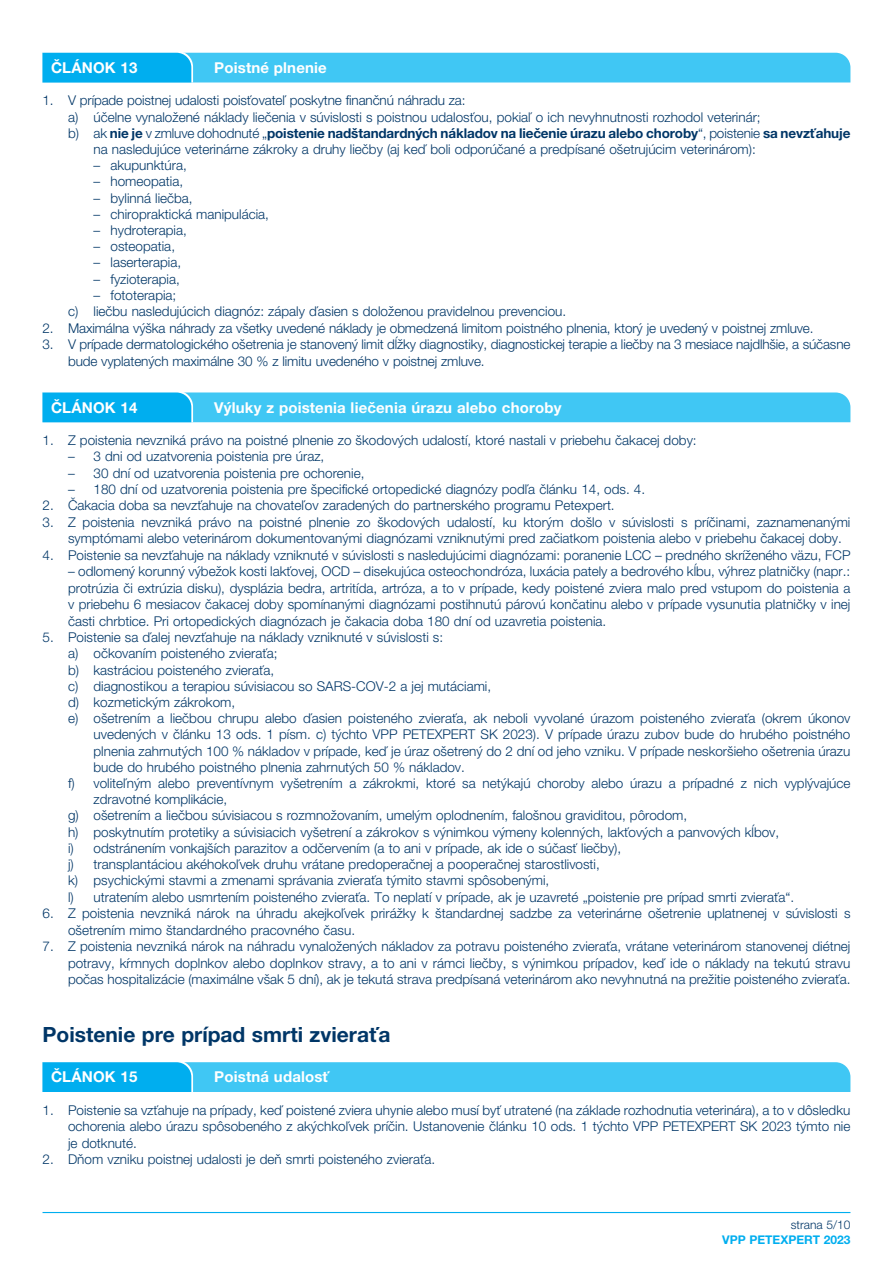
<style>
.page{position:relative;width:893px;height:1263px;background:#fff}
.page>*{position:absolute;margin:0;border:0;box-sizing:border-box;transform-origin:0 0}
.ČÁST{font:700 21px "Helvetica Neue LT Pro";color:#003667}
.ČLÁNEK{font:700 15px "Helvetica Neue LT Pro";letter-spacing:.01em;color:#fff}
.Text__1__2__3___1{font:300 13.5px/16.5px "Helvetica Neue LT Pro";color:#003667}
.Text__a__b__c____2{font:300 13.5px/16.2px "Helvetica Neue LT Pro";color:#003667}
.Text__i__ii__iii{font:300 13.5px "Helvetica Neue LT Pro";color:#003667}
.t1{font:700 12px "Helvetica Neue LT Pro";color:#00aeef}
.t2{font:300 12px "Helvetica Neue LT Pro";color:#003667}
.s1{font-weight:700}
</style>
<div class="page">
<hr style="left:43px;top:1212px;width:807px;height:1px;background:#00aeef">
<svg style="left:43px;top:52px;width:807px;height:30px;background:#39c4f3"></svg>
<svg style="left:43px;top:392px;width:807px;height:30px;background:#38c3f3"></svg>
<svg style="left:43px;top:1062px;width:807px;height:30px;background:#36c3f3"></svg>
<p class="ČLÁNEK" style="left:51px;top:58px;width:88px">ČLÁNOK 13</p>
<p class="ČLÁNEK" style="left:214px;top:58px;width:114px">Poistné plnenie</p>
<p class="Text__1__2__3___1" style="left:43px;top:92px;width:425px">1. V prípade poistnej udalosti poisťovateľ poskytne finančnú náhradu za:</p>
<p class="Text__a__b__c____2" style="left:68px;top:108px;width:694px">a) účelne vynaložené náklady liečenia v súvislosti s poistnou udalosťou, pokiaľ o ich nevyhnutnosti rozhodol veterinár;</p>
<p class="Text__a__b__c____2" style="left:94px;top:125px;width:758px;text-indent:-26px">b) ak <span class="s1">nie je</span> v zmluve dohodnuté „<span class="s1">poistenie nadštandardných nákladov na liečenie úrazu alebo choroby</span>“, poistenie <span class="s1">sa nevzťahuje </span>na nasledujúce veterinárne zákroky a druhy liečby (aj keď boli odporúčané a predpísané ošetrujúcim veterinárom):</p>
<p class="Text__i__ii__iii" style="left:94px;top:157px;width:95px">– akupunktúra,</p>
<p class="Text__i__ii__iii" style="left:94px;top:173px;width:91px">– homeopatia,</p>
<p class="Text__i__ii__iii" style="left:94px;top:190px;width:101px">– bylinná liečba,</p>
<p class="Text__i__ii__iii" style="left:94px;top:206px;width:177px">– chiropraktická manipulácia,</p>
<p class="Text__i__ii__iii" style="left:94px;top:222px;width:95px">– hydroterapia,</p>
<p class="Text__i__ii__iii" style="left:94px;top:238px;width:83px">– osteopatia,</p>
<p class="Text__i__ii__iii" style="left:94px;top:254px;width:89px">– laserterapia,</p>
<p class="Text__i__ii__iii" style="left:94px;top:271px;width:88px">– fyzioterapia,</p>
<p class="Text__i__ii__iii" style="left:94px;top:287px;width:84px">– fototerapia;</p>
<p class="Text__a__b__c____2" style="left:68px;top:303px;width:497px">c) liečbu nasledujúcich diagnóz: zápaly ďasien s doloženou pravidelnou prevenciou.</p>
<p class="Text__1__2__3___1" style="left:43px;top:319px;width:770px">2. Maximálna výška náhrady za všetky uvedené náklady je obmedzená limitom poistného plnenia, ktorý je uvedený v poistnej zmluve.</p>
<p class="Text__1__2__3___1" style="left:68px;top:336px;width:784px;text-indent:-26px">3. V prípade dermatologického ošetrenia je stanovený limit dĺžky diagnostiky, diagnostickej terapie a liečby na 3 mesiace najdlhšie, a súčasne bude vyplatených maximálne 30 % z limitu uvedeného v poistnej zmluve.</p>
<p class="ČLÁNEK" style="left:51px;top:398px;width:88px">ČLÁNOK 14</p>
<p class="ČLÁNEK" style="left:214px;top:398px;width:349px">Výluky z poistenia liečenia úrazu alebo choroby</p>
<p class="Text__1__2__3___1" style="left:43px;top:432px;width:656px">1. Z poistenia nevzniká právo na poistné plnenie zo škodových udalostí, ktoré nastali v priebehu čakacej doby:</p>
<p class="Text__a__b__c____2" style="left:68px;top:448px;width:258px">– 3 dni od uzatvorenia poistenia pre úraz,</p>
<p class="Text__a__b__c____2" style="left:68px;top:464px;width:298px">– 30 dní od uzatvorenia poistenia pre ochorenie,</p>
<p class="Text__a__b__c____2" style="left:68px;top:481px;width:576px">– 180 dní od uzatvorenia poistenia pre špecifické ortopedické diagnózy podľa článku 14, ods. 4.</p>
<p class="Text__1__2__3___1" style="left:43px;top:497px;width:571px">2. Čakacia doba sa nevzťahuje na chovateľov zaradených do partnerského programu Petexpert.</p>
<p class="Text__1__2__3___1" style="left:68px;top:513px;width:784px;text-indent:-26px">3. Z poistenia nevzniká právo na poistné plnenie zo škodových udalostí, ku ktorým došlo v súvislosti s príčinami, zaznamenanými symptómami alebo veterinárom dokumentovanými diagnózami vzniknutými pred začiatkom poistenia alebo v priebehu čakacej doby.</p>
<p class="Text__1__2__3___1" style="left:43px;top:546px;width:809px">4. Poistenie sa nevzťahuje na náklady vzniknuté v súvislosti s nasledujúcimi diagnózami: poranenie LCC – predného skríženého väzu, FCP</p>
<p class="Text__1__2__3___1" style="left:68px;top:563px;width:784px;text-align:justify">– odlomený korunný výbežok kosti lakťovej, OCD – disekujúca osteochondróza, luxácia pately a bedrového kĺbu, výhrez platničky (napr. : protrúzia či extrúzia disku), dysplázia bedra, artritída, artróza, a to v prípade, kedy poistené zviera malo pred vstupom do poistenia a v priebehu 6 mesiacov čakacej doby spomínanými diagnózami postihnutú párovú končatinu alebo v prípade vysunutia platničky v inej časti chrbtice. Pri ortopedických diagnózach je čakacia doba 180 dní od uzavretia poistenia.</p>
<p class="Text__1__2__3___1" style="left:43px;top:629px;width:402px">5. Poistenie sa ďalej nevzťahuje na náklady vzniknuté v súvislosti s:</p>
<p class="Text__a__b__c____2" style="left:68px;top:645px;width:211px">a) očkovaním poisteného zvieraťa;</p>
<p class="Text__a__b__c____2" style="left:68px;top:661px;width:208px">b) kastráciou poisteného zvieraťa,</p>
<p class="Text__a__b__c____2" style="left:68px;top:678px;width:425px">c) diagnostikou a terapiou súvisiacou so SARS-COV-2 a jej mutáciami,</p>
<p class="Text__a__b__c____2" style="left:68px;top:694px;width:169px">d) kozmetickým zákrokom,</p>
<p class="Text__a__b__c____2" style="left:94px;top:710px;width:758px;text-align:justify;text-indent:-26px">e) ošetrením a liečbou chrupu alebo ďasien poisteného zvieraťa, ak neboli vyvolané úrazom poisteného zvieraťa (okrem úkonov uvedených v článku 13 ods. 1 písm. c) týchto VPP PETEXPERT SK 2023). V prípade úrazu zubov bude do hrubého poistného plnenia zahrnutých 100 % nákladov v prípade, keď je úraz ošetrený do 2 dní od jeho vzniku. V prípade neskoršieho ošetrenia úrazu bude do hrubého poistného plnenia zahrnutých 50 % nákladov.</p>
<p class="Text__a__b__c____2" style="left:94px;top:775px;width:758px;text-indent:-26px">f) voliteľným alebo preventívnym vyšetrením a zákrokmi, ktoré sa netýkajú choroby alebo úrazu a prípadné z nich vyplývajúce zdravotné komplikácie,</p>
<p class="Text__a__b__c____2" style="left:68px;top:807px;width:621px">g) ošetrením a liečbou súvisiacou s rozmnožovaním, umelým oplodnením, falošnou graviditou, pôrodom,</p>
<p class="Text__a__b__c____2" style="left:68px;top:823px;width:713px">h) poskytnutím protetiky a súvisiacich vyšetrení a zákrokov s výnimkou výmeny kolenných, lakťových a panvových kĺbov,</p>
<p class="Text__a__b__c____2" style="left:68px;top:840px;width:555px">i) odstránením vonkajších parazitov a odčervením (a to ani v prípade, ak ide o súčasť liečby),</p>
<p class="Text__a__b__c____2" style="left:68px;top:856px;width:533px">j) transplantáciou akéhokoľvek druhu vrátane predoperačnej a pooperačnej starostlivosti,</p>
<p class="Text__a__b__c____2" style="left:68px;top:872px;width:483px">k) psychickými stavmi a zmenami správania zvieraťa týmito stavmi spôsobenými,</p>
<p class="Text__a__b__c____2" style="left:68px;top:888px;width:725px">l) utratením alebo usmrtením poisteného zvieraťa. To neplatí v prípade, ak je uzavreté „poistenie pre prípad smrti zvieraťa“.</p>
<p class="Text__1__2__3___1" style="left:68px;top:905px;width:784px;text-indent:-26px">6. Z poistenia nevzniká nárok na úhradu akejkoľvek prirážky k štandardnej sadzbe za veterinárne ošetrenie uplatnenej v súvislosti s ošetrením mimo štandardného pracovného času.</p>
<p class="Text__1__2__3___1" style="left:68px;top:938px;width:784px;text-align:justify;text-indent:-26px">7. Z poistenia nevzniká nárok na náhradu vynaložených nákladov za potravu poisteného zvieraťa, vrátane veterinárom stanovenej diétnej potravy, kŕmnych doplnkov alebo doplnkov stravy, a to ani v rámci liečby, s výnimkou prípadov, keď ide o náklady na tekutú stravu počas hospitalizácie (maximálne však 5 dní), ak je tekutá strava predpísaná veterinárom ako nevyhnutná na prežitie poisteného zvieraťa.</p>
<p class="ČÁST" style="left:43px;top:1021px;width:349px">Poistenie pre prípad smrti zvieraťa</p>
<p class="ČLÁNEK" style="left:51px;top:1068px;width:88px">ČLÁNOK 15</p>
<p class="ČLÁNEK" style="left:214px;top:1068px;width:116px">Poistná udalosť</p>
<p class="Text__1__2__3___1" style="left:68px;top:1101px;width:784px;text-align:justify;text-indent:-26px">1. Poistenie sa vzťahuje na prípady, keď poistené zviera uhynie alebo musí byť utratené (na základe rozhodnutia veterinára), a to v dôsledku ochorenia alebo úrazu spôsobeného z akýchkoľvek príčin. Ustanovenie článku 10 ods. 1 týchto VPP PETEXPERT SK 2023 týmto nie je dotknuté.</p>
<p class="Text__1__2__3___1" style="left:43px;top:1151px;width:392px">2. Dňom vzniku poistnej udalosti je deň smrti poisteného zvieraťa.</p>
<p class="t2" style="left:791px;top:1218px;width:61px">strana 5/10</p>
<p class="t1" style="left:722px;top:1232px;width:130px">VPP PETEXPERT 2023</p>
</div>
